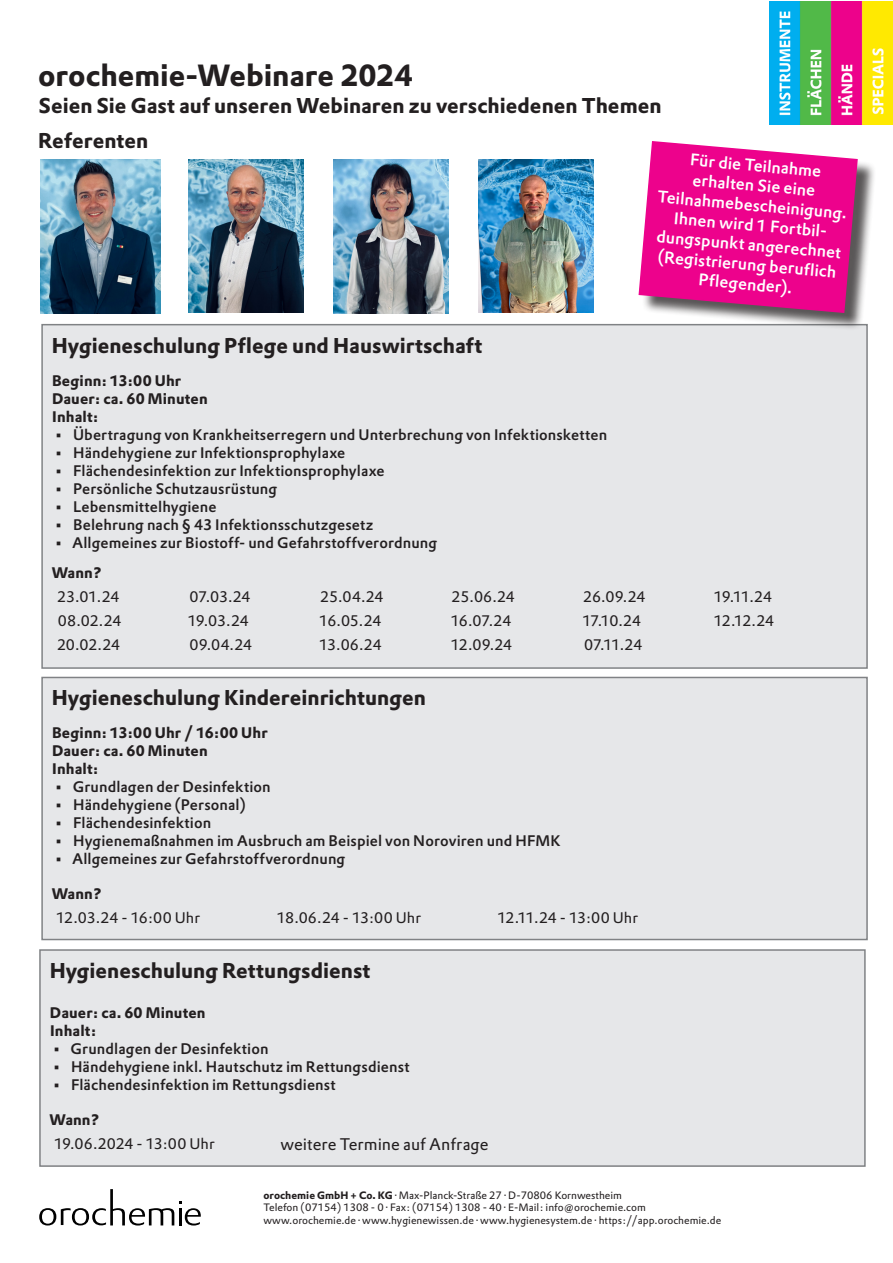
<style>
.page{position:relative;width:893px;height:1263px;background:#fff}
.page>*{position:absolute;margin:0;border:0;box-sizing:border-box;transform-origin:0 0}
.Überschrift_1{font:700 30px "DTL Prokyon TPRO";color:#231f20}
.Überschrift_1-2{font:700 21px "DTL Prokyon TPRO";color:#231f20}
.Normaltext{font:500 16.5px/19.8px "DTL Prokyon TPRO";color:#fff;text-align:center}
.Normaltext-2{font:16.5px "DTL Prokyon TPRO";color:#231f20}
.t1{font:500 15px "DTL Prokyon TPRO";letter-spacing:.005em;color:#231f20}
.Normaltext-3{font:15px "DTL Prokyon TPRO";letter-spacing:-.02em;color:#231f20}
.Normaltext-4{font:700 15px "DTL Prokyon TPRO";letter-spacing:.01em;color:#231f20}
.Normaltext-5{font:15px "DTL Prokyon TPRO";color:#231f20}
.t2{font:10.5px "DTL Prokyon TPRO";color:#231f20}
.s1{font-weight:700}
</style>
<div class="page">
<div style="left:42px;top:325px;width:825px;height:343px;background:#e6e7e9"></div>
<div style="left:41px;top:324px;width:827px;height:345px;border:2px solid #808285"></div>
<img style="left:769px;top:1px;width:123px;height:123px">
<svg style="left:39px;top:1189px;width:162px;height:36px"></svg>
<div style="left:42px;top:677px;width:825px;height:262px;background:#e6e7e9"></div>
<div style="left:41px;top:677px;width:827px;height:263px;border:2px solid #808285"></div>
<div style="left:40px;top:950px;width:825px;height:216px;background:#e6e7e9"></div>
<div style="left:39px;top:949px;width:827px;height:218px;border:2px solid #808285"></div>
<img style="left:40px;top:160px;width:121px;height:153px">
<img style="left:188px;top:160px;width:115px;height:153px">
<div style="left:641px;top:144px;width:235px;height:187px;background:#231f20;opacity:.75"></div>
<svg style="left:638px;top:141px;width:221px;height:173px;background:#e52094"></svg>
<img style="left:333px;top:160px;width:115px;height:153px">
<img style="left:479px;top:160px;width:114px;height:153px">
<p class="Überschrift_1" style="left:38px;top:55px;width:376px">orochemie-Webinare 2024</p>
<p class="Überschrift_1-2" style="left:39px;top:92px;width:624px">Seien Sie Gast auf unseren Webinaren zu verschiedenen Themen</p>
<p class="Überschrift_1-2" style="left:38px;top:127px;width:112px">Referenten</p>
<p class="Normaltext" style="left:691px;top:150px;width:133px;rotate:5deg">Für die Teilnahme</p>
<p class="Normaltext" style="left:660px;top:167px;width:192px;rotate:5deg">erhalten Sie eine<br>Teilnahmebescheinigung.</p>
<p class="Normaltext" style="left:659px;top:206px;width:187px;rotate:5deg">Ihnen wird 1 Fortbil&shy;dungspunkt angerechnet</p>
<p class="Normaltext" style="left:659px;top:246px;width:181px;rotate:5deg">(Registrierung berufl ich</p>
<p class="Normaltext" style="left:699px;top:269px;width:96px;rotate:5deg">Pfl egender).</p>
<p class="Überschrift_1-2" style="left:52px;top:331px;width:432px">Hygieneschulung Pflege und Hauswirtschaft</p>
<p class="Normaltext-4" style="left:52px;top:370px;width:131px">Beginn: 13:00 Uhr</p>
<p class="Normaltext-4" style="left:52px;top:388px;width:157px">Dauer: ca. 60 Minuten</p>
<p class="Normaltext-4" style="left:52px;top:406px;width:48px">Inhalt:</p>
<p class="t1" style="left:54px;top:424px;width:555px">• Übertragung von Krankheitserregern und Unterbrechung von Infektionsketten</p>
<p class="t1" style="left:54px;top:442px;width:293px">• Händehygiene zur Infektionsprophylaxe</p>
<p class="t1" style="left:54px;top:460px;width:332px">• Flächendesinfektion zur Infektionsprophylaxe</p>
<p class="t1" style="left:54px;top:478px;width:225px">• Persönliche Schutzausrüstung</p>
<p class="t1" style="left:54px;top:496px;width:164px">• Lebensmittelhygiene</p>
<p class="t1" style="left:54px;top:514px;width:321px">• Belehrung nach § 43 Infektionsschutzgesetz</p>
<p class="t1" style="left:54px;top:532px;width:385px">• Allgemeines zur Biostoff- und Gefahrstoffverordnung</p>
<p class="Normaltext-4" style="left:52px;top:563px;width:52px">Wann?</p>
<p class="Normaltext-3" style="left:57px;top:587px;width:64px">23.01.24</p>
<p class="Normaltext-3" style="left:189px;top:587px;width:63px">07.03.24</p>
<p class="Normaltext-3" style="left:320px;top:587px;width:65px">25.04.24</p>
<p class="Normaltext-3" style="left:452px;top:587px;width:65px">25.06.24</p>
<p class="Normaltext-3" style="left:583px;top:587px;width:64px">26.09.24</p>
<p class="Normaltext-3" style="left:714px;top:587px;width:60px">19.11.24</p>
<p class="Normaltext-3" style="left:58px;top:611px;width:65px">08.02.24</p>
<p class="Normaltext-3" style="left:188px;top:611px;width:63px">19.03.24</p>
<p class="Normaltext-3" style="left:319px;top:611px;width:64px">16.05.24</p>
<p class="Normaltext-3" style="left:451px;top:611px;width:62px">16.07.24</p>
<p class="Normaltext-3" style="left:582px;top:611px;width:60px">17.10.24</p>
<p class="Normaltext-3" style="left:714px;top:611px;width:62px">12.12.24</p>
<p class="Normaltext-3" style="left:57px;top:635px;width:65px">20.02.24</p>
<p class="Normaltext-3" style="left:189px;top:635px;width:64px">09.04.24</p>
<p class="Normaltext-3" style="left:319px;top:635px;width:64px">13.06.24</p>
<p class="Normaltext-3" style="left:451px;top:635px;width:63px">12.09.24</p>
<p class="Normaltext-3" style="left:584px;top:635px;width:60px">07.11.24</p>
<p class="Überschrift_1-2" style="left:52px;top:684px;width:376px">Hygieneschulung Kindereinrichtungen</p>
<p class="Normaltext-4" style="left:52px;top:723px;width:217px">Beginn: 13:00 Uhr / 16:00 Uhr</p>
<p class="Normaltext-4" style="left:52px;top:741px;width:157px">Dauer: ca. 60 Minuten</p>
<p class="Normaltext-4" style="left:52px;top:759px;width:48px">Inhalt:</p>
<p class="t1" style="left:54px;top:777px;width:218px">• Grundlagen der Desinfektion</p>
<p class="t1" style="left:54px;top:795px;width:193px">• Händehygiene (Personal)</p>
<p class="t1" style="left:54px;top:813px;width:159px">• Flächendesinfektion</p>
<p class="t1" style="left:54px;top:831px;width:508px">• Hygienemaßnahmen im Ausbruch am Beispiel von Noroviren und HFMK</p>
<p class="t1" style="left:54px;top:849px;width:293px">• Allgemeines zur Gefahrstoffverordnung</p>
<p class="Normaltext-4" style="left:52px;top:884px;width:52px">Wann?</p>
<p class="Normaltext-3" style="left:56px;top:908px;width:145px">12.03.24 - 16:00 Uhr</p>
<p class="Normaltext-5" style="left:277px;top:908px;width:146px">18.06.24 - 13:00 Uhr</p>
<p class="Normaltext-3" style="left:497px;top:908px;width:142px">12.11.24 - 13:00 Uhr</p>
<p class="Überschrift_1-2" style="left:50px;top:956px;width:322px">Hygieneschulung Rettungsdienst</p>
<p class="Normaltext-4" style="left:50px;top:1003px;width:157px">Dauer: ca. 60 Minuten</p>
<p class="Normaltext-4" style="left:50px;top:1021px;width:48px">Inhalt:</p>
<p class="t1" style="left:52px;top:1039px;width:218px">• Grundlagen der Desinfektion</p>
<p class="t1" style="left:52px;top:1057px;width:359px">• Händehygiene inkl. Hautschutz im Rettungsdienst</p>
<p class="t1" style="left:52px;top:1075px;width:285px">• Flächendesinfektion im Rettungsdienst</p>
<p class="Normaltext-4" style="left:50px;top:1110px;width:52px">Wann?</p>
<p class="Normaltext-3" style="left:54px;top:1134px;width:162px">19.06.2024 - 13:00 Uhr</p>
<p class="Normaltext-2" style="left:281px;top:1133px;width:210px">weitere Termine auf Anfrage</p>
<p class="t2" style="left:264px;top:1188px;width:360px"><span class="s1">orochemie GmbH + Co. KG</span> · Max-Planck-Straße 27 · D-70806 Kornwestheim</p>
<p class="t2" style="left:264px;top:1201px;width:384px">Telefon (07154) 1308 - 0 · Fax: (07154) 1308 - 40 · E-Mail: info@orochemie.com</p>
<p class="t2" style="left:264px;top:1213px;width:459px">www.orochemie.de · www.hygienewissen.de · www.hygienesystem.de · https://app.orochemie.de</p>
</div>
